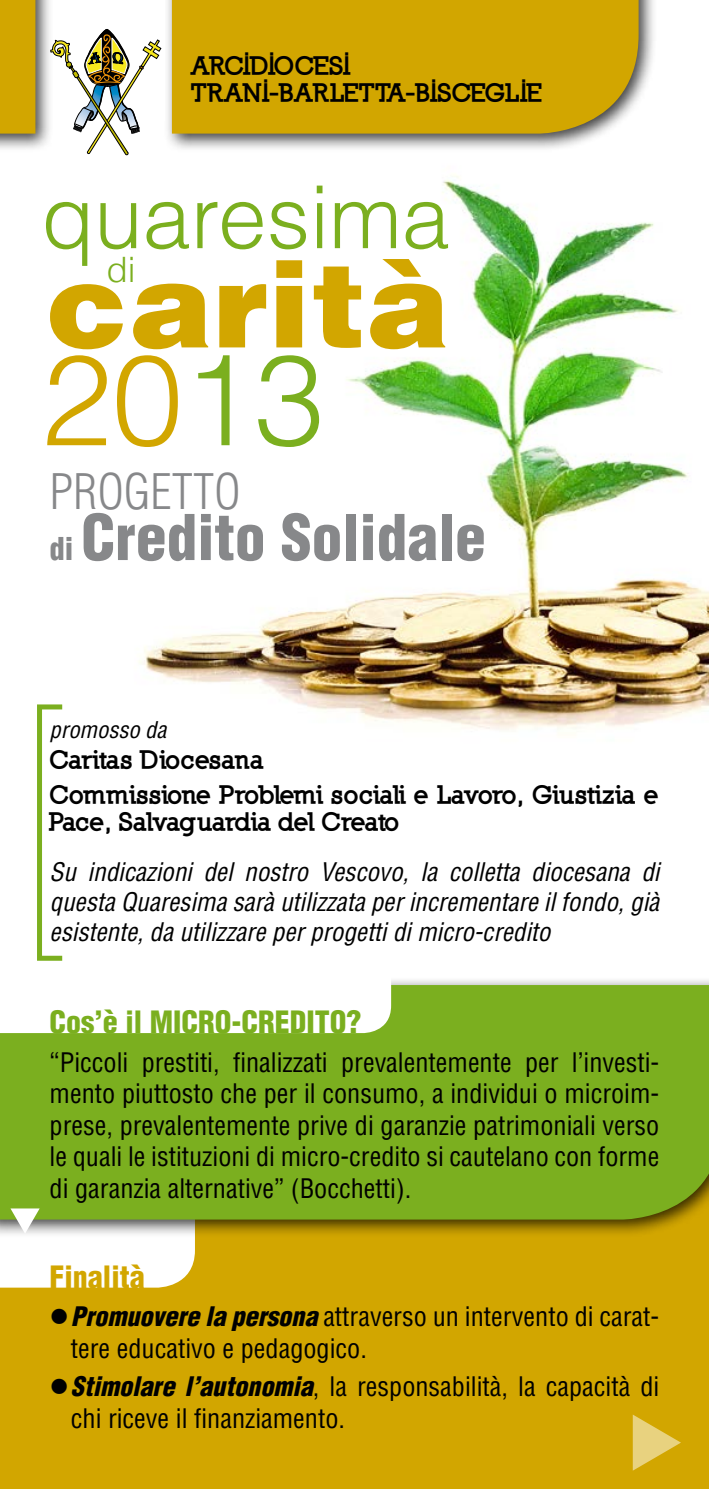
<style>
.page{position:relative;width:709px;height:1489px;background:#fff}
.page>*{position:absolute;margin:0;border:0;box-sizing:border-box;transform-origin:0 0}
.t1{font:300 127.5px "Helvetica";color:#d2a600}
.t2{font:900 119.75px "Helvetica";color:#d2a600;scale:1.05 1}
.t3{font:300 86.75px "Helvetica";color:#7baf1f}
.t4{font:900 condensed 61.5px "Helvetica";color:#87888a}
.t5{font:300 condensed 47.75px "Helvetica";color:#87888a}
.t6{font:300 35px "Helvetica";color:#7baf1f}
.t7{font:900 condensed 30px "Helvetica";color:#7baf1f}
.t8{font:900 condensed 30px "Helvetica";color:#d2a600}
.t9{font:condensed 26.25px/31.5px "Helvetica";color:#000}
.t10{font:italic condensed 25px/30px "Helvetica";color:#000;text-align:justify}
.t11{font:900 25px/34.5px "Nilland";letter-spacing:-.035em;color:#000}
.t12{font:italic condensed 22.5px "Helvetica";color:#000}
.s1{color:#7baf1f}
.s2{font-size:30.75px}
.s3{font-weight:900;font-style:italic}
</style>
<div class="page">
<img style="left:139px;top:175px;width:570px;height:555px">
<div style="left:0;top:1064px;width:709px;height:424px;background:#d2a600"></div>
<div style="left:0;top:0;width:657px;height:153px;background:#000;opacity:.75"></div>
<svg style="left:0;top:0;width:638px;height:134px;background:#d2ab18"></svg>
<div style="left:0;top:976px;width:709px;height:262px;background:#000;opacity:.75"></div>
<div style="left:0;top:985px;width:709px;height:234px;background:#7baf1f"></div>
<div style="left:37px;top:704px;width:28px;height:256px;border:5px solid #7baf1f"></div>
<svg style="left:0;top:976px;width:391px;height:57px"></svg>
<svg style="left:0;top:1205px;width:195px;height:82px;background:#dce4ca"></svg>
<svg style="left:632px;top:1414px;width:49px;height:56px"></svg>
<svg style="left:50px;top:28px;width:112px;height:128px"></svg>
<p class="t11" style="left:191px;top:52px;width:354px;line-height:27.5px">ARCIDIOCESI<br>TRANI-BARLETTA-BISCEGLIE</p>
<h3 class="t3" style="left:41px;top:148px;width:410px">quaresima</h3>
<h3 class="t6" style="left:106px;top:241px;width:31px">di</h3>
<h2 class="t2" style="left:45px;top:233px;width:387px">carità</h2>
<h1 class="t1" style="left:41px;top:297px;width:285px">20<span class="s1">13</span></h1>
<h3 class="t5" style="left:50px;top:463px;width:193px">PROGETTO</h3>
<h3 class="t4" style="left:50px;top:499px;width:437px"><span class="s2">di</span> Credito Solidale</h3>
<p class="t12" style="left:50px;top:715px;width:118px">promosso da</p>
<p class="t11" style="left:50px;top:742px;width:611px">Caritas Diocesana<br>Commissione Problemi sociali e Lavoro, Giustizia e</p>
<p class="t11" style="left:50px;top:804px;width:352px">Pace, Salvaguardia del Creato</p>
<p class="t10" style="left:50px;top:856px;width:611px">Su indicazioni del nostro Vescovo, la colletta diocesana di questa Quaresima sarà utilizzata per incrementare il fondo, già esistente, da utilizzare per progetti di micro-credito</p>
<p class="t7" style="left:50px;top:1003px;width:313px">Cos’è il MICRO-CREDITO?</p>
<p class="t9" style="left:50px;top:1045px;width:611px;text-align:justify">“Piccoli prestiti, finalizzati prevalentemente per l’investi&shy;mento piuttosto che per il consumo, a individui o microim&shy;prese, prevalentemente prive di garanzie patrimoniali verso le quali le istituzioni di micro-credito si cautelano con forme di garanzia alternative” (Bocchetti).</p>
<p class="t8" style="left:50px;top:1257px;width:97px">Finalità</p>
<p class="t9" style="left:71px;top:1300px;width:590px;text-indent:-21px">●<span class="s3">Promuovere la persona</span> attraverso un intervento di carat&shy;tere educativo e pedagogico.</p>
<p class="t9" style="left:71px;top:1370px;width:590px;text-indent:-21px">●<span class="s3">Stimolare l’autonomia</span>, la responsabilità, la capacità di chi riceve il finanziamento.</p>
</div>
